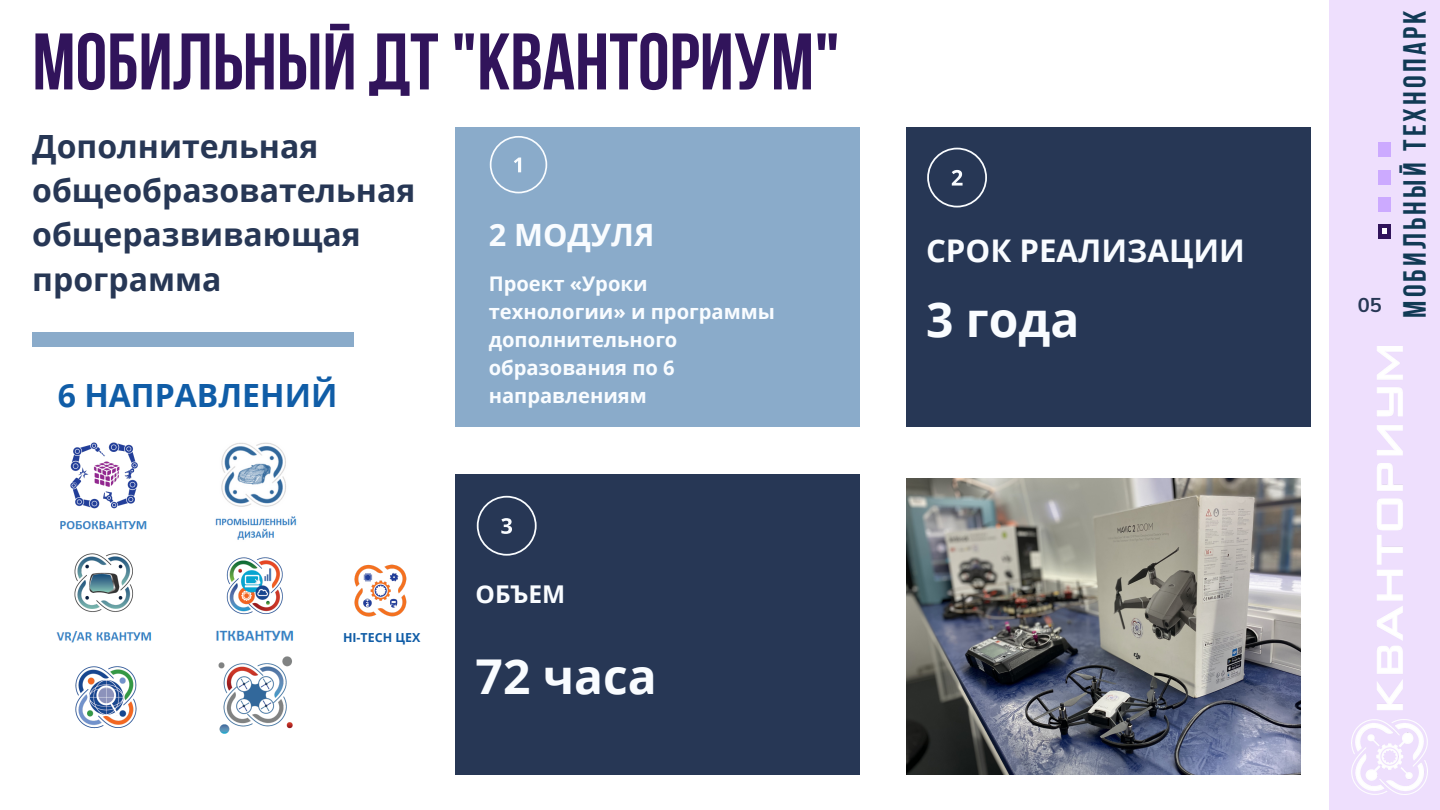
<style>
.page{position:relative;width:1440px;height:810px;background:#fff}
.page>*{position:absolute;margin:0;border:0;box-sizing:border-box;transform-origin:0 0}
.t1{font:80px "Bebas Neue Cyrillic";color:#31145b}
.t2{font:700 48px "Open Sans";color:#f9fcff}
.t3{font:700 32px/44.2px "Open Sans";color:#273755}
.t4{font:32px "Bebas Neue Cyrillic";letter-spacing:.1em;color:#113a55}
.t5{font:700 32px "Open Sans";color:#105da7}
.t6{font:700 31.2px "Open Sans";color:#f9fcff}
.t7{font:700 30.7px "Open Sans";color:#f9fcff}
.t8{font:700 24.5px "Open Sans";color:#f9fcff}
.t9{font:700 20.2px/28.1px "Open Sans";color:#f9fcff}
.t10{font:700 20px "Muli";color:#273755}
.t11{font:700 12.4px "Open Sans";color:#105da7}
</style>
<div class="page">
<div style="left:1329px;top:0;width:111px;height:810px;background:#eedffd"></div>
<div style="left:1378px;top:143px;width:13px;height:14px;background:#caf"></div>
<div style="left:1378px;top:170px;width:13px;height:14px;background:#caf"></div>
<div style="left:1378px;top:197px;width:13px;height:14px;background:#caf"></div>
<div style="left:1378px;top:224px;width:13px;height:15px;background:#31145b"></div>
<svg style="left:1382px;top:229px;width:5px;height:5px"></svg>
<img style="left:1352px;top:346px;width:75px;height:449px">
<div style="left:32px;top:332px;width:322px;height:15px;background:#8aabca"></div>
<div style="left:456px;top:127px;width:404px;height:300px;background:#8aabca"></div>
<div style="left:456px;top:475px;width:404px;height:300px;background:#273755"></div>
<div style="left:906px;top:127px;width:404px;height:300px;background:#273755"></div>
<svg style="left:490px;top:136px;width:57px;height:57px"></svg>
<svg style="left:927px;top:148px;width:60px;height:59px"></svg>
<svg style="left:477px;top:496px;width:60px;height:60px"></svg>
<img style="left:70px;top:442px;width:68px;height:67px">
<img style="left:60px;top:521px;width:87px;height:9px">
<img style="left:221px;top:442px;width:65px;height:65px">
<img style="left:215px;top:516px;width:82px;height:24px">
<img style="left:74px;top:553px;width:60px;height:59px">
<img style="left:56px;top:631px;width:96px;height:12px">
<img style="left:226px;top:557px;width:57px;height:58px">
<img style="left:216px;top:630px;width:78px;height:11px">
<img style="left:75px;top:666px;width:62px;height:63px">
<img style="left:218px;top:656px;width:75px;height:78px">
<img style="left:354px;top:564px;width:53px;height:53px">
<img style="left:906px;top:479px;width:395px;height:296px">
<p class="t1" style="left:32px;top:29px;width:809px">МОБИЛЬНЫЙ ДТ"КВАНТОРИУМ"</p>
<p class="t3" style="left:32px;top:123px;width:288px">Дополнительная</p>
<p class="t3" style="left:32px;top:168px;width:385px">общеобразовательная общеразвивающая программа</p>
<p class="t5" style="left:58px;top:373px;width:281px">6 НАПРАВЛЕНИЙ</p>
<p class="t7" style="left:489px;top:213px;width:167px">2 МОДУЛЯ</p>
<p class="t9" style="left:489px;top:269px;width:288px">Проект «Уроки технологии» и программы дополнительного образования по 6 направлениям</p>
<p class="t11" style="left:343px;top:629px;width:79px">HI-TECH ЦЕХ</p>
<p class="t8" style="left:476px;top:577px;width:91px">ОБЪЕМ</p>
<p class="t2" style="left:476px;top:642px;width:183px">72 часа</p>
<p class="t6" style="left:926px;top:228px;width:320px">СРОК РЕАЛИЗАЦИИ</p>
<p class="t2" style="left:926px;top:285px;width:155px">3 года</p>
<p class="t10" style="left:1358px;top:292px;width:25px">05</p>
<p class="t4" style="left:1402px;top:318px;width:309px;rotate:-90deg">МОБИЛЬНЫЙ ТЕХНОПАРК</p>
</div>
